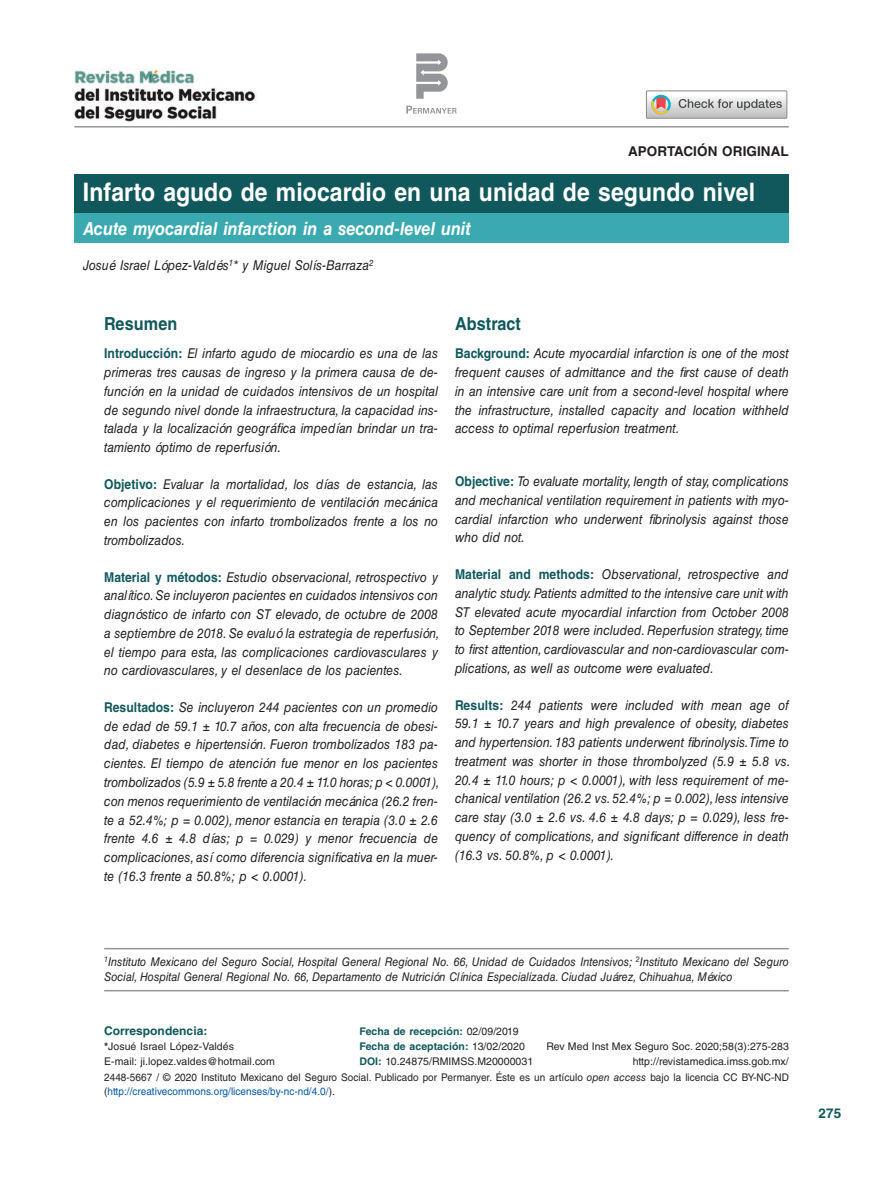
<style>
.page{position:relative;width:893px;height:1191px;background:#fff}
.page>*{position:absolute;margin:0;border:0;box-sizing:border-box;transform-origin:0 0}
.t1{font:700 25.5px "Helvetica LT Std";letter-spacing:.005em;color:#fff;scale:.9 1}
.t2{font:italic 700 18px "Helvetica LT Std";letter-spacing:.005em;color:#fff;scale:.9 1}
.t3{font:700 18px "Helvetica LT Std";letter-spacing:.005em;color:#10585b;scale:.9 1}
.t4{font:italic 13.5px/18.8px "Helvetica LT Std";letter-spacing:.005em;color:#231f20;text-align:justify;scale:.9 1}
.t5{font:700 13.5px "Helvetica LT Std";letter-spacing:.005em;color:#231f20}
.t6{font:700 13.5px "Helvetica LT Std";color:#10585b}
.t7{font:italic 12px/15px "Helvetica LT Std";letter-spacing:.005em;color:#231f20;scale:.9 1}
.t8{font:700 12px "Helvetica LT Std";letter-spacing:.005em;color:#10585b}
.t9{font:10.5px/15px "Helvetica LT Std";letter-spacing:.005em;color:#231f20}
.t10{font:10.5px/13.5px "Helvetica LT Std";letter-spacing:.005em;color:#231f20;scale:.95 1}
.s1{font-weight:700;font-style:normal;color:#10585b}
.s2{font-weight:700}
.s3{font-weight:700;color:#10585b}
.s4{font-style:italic}
.s5{color:#0157a8}
</style>
<div class="page">
<svg style="left:416px;top:53px;width:32px;height:46px"></svg>
<svg style="left:406px;top:106px;width:51px;height:8px"></svg>
<div style="left:74px;top:174px;width:715px;height:39px;background:#10585b"></div>
<hr style="left:74px;top:126px;width:715px;height:1px;background:#636366">
<svg style="left:646px;top:91px;width:141px;height:27px"></svg>
<div style="left:75px;top:213px;width:714px;height:30px;background:#3aaab0"></div>
<img style="left:75px;top:68px;width:182px;height:54px">
<hr style="left:104px;top:948px;width:685px;height:1px;background:#939598">
<hr style="left:104px;top:990px;width:685px;height:1px;background:#939598">
<p class="t5" style="left:628px;top:143px;width:162px">APORTACIÓN ORIGINAL</p>
<h1 class="t1" style="left:83px;top:176px;width:748px">Infarto agudo de miocardio en una unidad de segundo nivel</h1>
<h2 class="t2" style="left:83px;top:217px;width:432px">Acute myocardial infarction in a second-level unit</h2>
<p class="t4" style="left:83px;top:256px;width:324px">Josué Israel López-Valdés<sup>1</sup>* y Miguel Solís-Barraza<sup>2</sup></p>
<h2 class="t3" style="left:104px;top:312px;width:83px">Resumen</h2>
<p class="t4" style="left:104px;top:344px;width:373px"><span class="s1">Introducción:</span> El infarto agudo de miocardio es una de las primeras tres causas de ingreso y la primera causa de de&shy;función en la unidad de cuidados intensivos de un hospital de segundo nivel donde la infraestructura, la capacidad ins&shy;talada y la localización geográfica impedían brindar un tra&shy;tamiento óptimo de reperfusión.</p>
<p class="t4" style="left:104px;top:474px;width:372px"><span class="s1">Objetivo:</span> Evaluar la mortalidad, los días de estancia, las complicaciones y el requerimiento de ventilación mecánica en los pacientes con infarto trombolizados frente a los no trombolizados.</p>
<p class="t4" style="left:104px;top:567px;width:374px;text-align:left"><span class="s1">Material y métodos:</span> Estudio observacional, retrospectivo y analítico. Se incluyeron pacientes en cuidados intensivos con diagnóstico de infarto con ST elevado, de octubre de 2008 a septiembre de 2018. Se evaluó la estrategia de reperfusión, el tiempo para esta, las complicaciones cardiovasculares y no cardiovasculares, y el desenlace de los pacientes.</p>
<p class="t4" style="left:104px;top:698px;width:374px"><span class="s1">Resultados:</span> Se incluyeron 244 pacientes con un promedio de edad de 59.1 ± 10.7 años, con alta frecuencia de obesi&shy;dad, diabetes e hipertensión. Fueron trombolizados 183 pa&shy;cientes. El tiempo de atención fue menor en los pacientes trombolizados (5.9 ± 5.8 frente a 20.4 ± 11.0 horas; p &lt; 0.0001), con menos requerimiento de ventilación mecánica (26.2 fren&shy;te a 52.4%; p = 0.002), menor estancia en terapia (3.0 ± 2.6 frente 4.6 ± 4.8 días; p = 0.029) y menor frecuencia de complicaciones, así como diferencia significativa en la muer&shy;te (16.3 frente a 50.8%; p &lt; 0.0001).</p>
<h2 class="t3" style="left:455px;top:312px;width:75px">Abstract</h2>
<p class="t4" style="left:455px;top:344px;width:373px"><span class="s1">Background:</span> Acute myocardial infarction is one of the most frequent causes of admittance and the first cause of death in an intensive care unit from a second-level hospital where the infrastructure, installed capacity and location withheld access to optimal reperfusion treatment.</p>
<p class="t4" style="left:455px;top:472px;width:372px"><span class="s1">Objective:</span> To evaluate mortality, length of stay, complications and mechanical ventilation requirement in patients with myo&shy;cardial infarction who underwent fibrinolysis against those who did not.</p>
<p class="t4" style="left:455px;top:565px;width:373px"><span class="s1">Material and methods:</span> Observational, retrospective and analytic study. Patients admitted to the intensive care unit with ST elevated acute myocardial infarction from October 2008 to September 2018 were included. Reperfusion strategy, time to first attention, cardiovascular and non-cardiovascular com&shy;plications, as well as outcome were evaluated.</p>
<p class="t4" style="left:455px;top:695px;width:374px;text-align:left"><span class="s1">Results:</span> 244 patients were included with mean age of 59.1 ± 10.7 years and high prevalence of obesity, diabetes and hypertension. 183 patients underwent fibrinolysis.Time to treatment was shorter in those thrombolyzed (5.9 ± 5.8 vs.<br>20.4 ± 11.0 hours; p &lt; 0.0001), with less requirement of me&shy;chanical ventilation (26.2 vs. 52.4%; p = 0.002), less intensive care stay (3.0 ± 2.6 vs. 4.6 ± 4.8 days; p = 0.029), less fre&shy;quency of complications, and significant difference in death (16.3 vs. 50.8%, p &lt; 0.0001).</p>
<p class="t7" style="left:104px;top:954px;width:762px"><sup>1</sup>Instituto Mexicano del Seguro Social, Hospital General Regional No. 66, Unidad de Cuidados Intensivos; <sup>2</sup>Instituto Mexicano del Seguro<br>Social, Hospital General Regional No. 66, Departamento de Nutrición Clínica Especializada. Ciudad Juárez, Chihuahua, México</p>
<p class="t8" style="left:104px;top:1023px;width:105px">Correspondencia:</p>
<p class="t9" style="left:104px;top:1038px;width:172px"><span class="s2">*</span>Josué Israel López-Valdés<br>E-mail: ji.lopez.valdes@hotmail.com</p>
<p class="t9" style="left:359px;top:1023px;width:175px"><span class="s3">Fecha de recepción:</span> 02/09/2019<br><span class="s3">Fecha de aceptación:</span> 13/02/2020<br><span class="s3">DOI:</span> 10.24875/RMIMSS.M20000031</p>
<p class="t9" style="left:546px;top:1038px;width:244px;text-align:right">Rev Med Inst Mex Seguro Soc. 2020;58(3):275-283 http://revistamedica.imss.gob.mx/</p>
<p class="t10" style="left:104px;top:1071px;width:722px">2448-5667 / © 2020 Instituto Mexicano del Seguro Social. Publicado por Permanyer. Éste es un artículo <span class="s4">open access</span> bajo la licencia CC BY-NC-ND (<span class="s5">http://creativecommons.org/licenses/by-nc-nd/4.0/</span>).</p>
<p class="t6" style="left:819px;top:1104px;width:24px">275</p>
</div>
